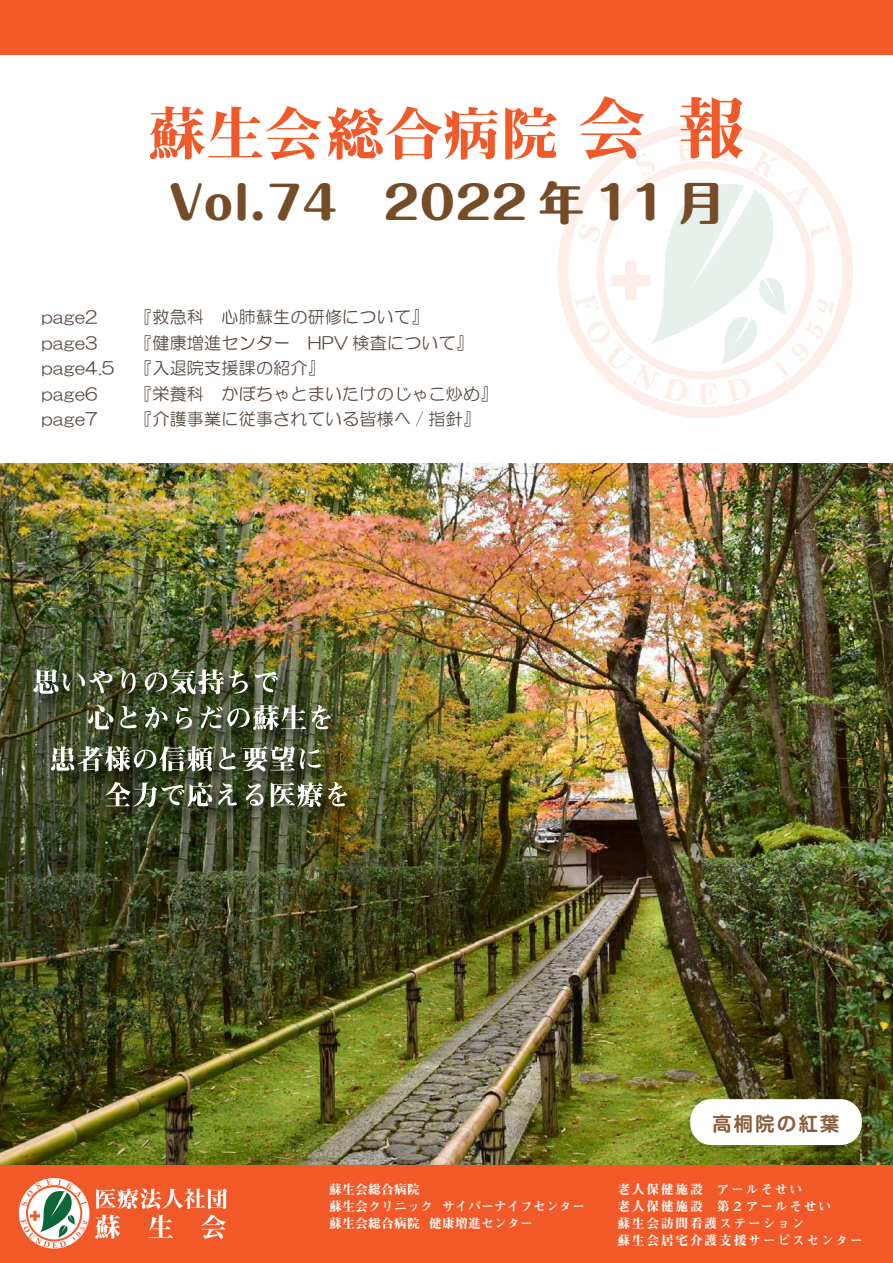
<style>
.page{position:relative;width:893px;height:1263px;background:#fff}
.page>*{position:absolute;margin:0;border:0;box-sizing:border-box;transform-origin:0 0}
.t1{font:800 45.15px "Maru Fo Pro";color:#744c27}
.t2{font:700 19.2px "Shin M Go Pro De";letter-spacing:.13em;color:#8a5d3b}
.t3{font:16.95px/25.5px "HG Maru Gothic MPRO";letter-spacing:.015em;color:#594a41}
.t4{font:12.75px/17.1px "Midashi Min Pro MA31";letter-spacing:.14em;color:#fff}
.t5{font:12.75px/17.1px "Midashi Min Pro MA31";letter-spacing:.02em;color:#fff}
</style>
<div class="page">
<img style="left:0;top:463px;width:893px;height:702px">
<svg style="left:558px;top:122px;width:295px;height:296px;fill:#fdeeea"></svg>
<div style="left:0;top:0;width:893px;height:55px;background:#f15929"></div>
<div style="left:0;top:1165px;width:893px;height:98px;background:#f15929"></div>
<svg style="left:16px;top:1175px;width:76px;height:76px"></svg>
<svg style="left:20px;top:1179px;width:67px;height:69px"></svg>
<svg style="left:95px;top:1188px;width:132px;height:51px"></svg>
<svg style="left:150px;top:106px;width:171px;height:54px"></svg>
<svg style="left:327px;top:106px;width:171px;height:54px"></svg>
<svg style="left:505px;top:107px;width:51px;height:53px"></svg>
<svg style="left:574px;top:96px;width:261px;height:308px"></svg>
<img style="left:29px;top:665px;width:340px;height:163px">
<svg style="left:33px;top:669px;width:79px;height:25px"></svg>
<svg style="left:121px;top:670px;width:15px;height:24px"></svg>
<svg style="left:145px;top:669px;width:103px;height:25px"></svg>
<svg style="left:255px;top:672px;width:23px;height:20px"></svg>
<svg style="left:88px;top:705px;width:26px;height:24px"></svg>
<svg style="left:120px;top:706px;width:17px;height:22px"></svg>
<svg style="left:145px;top:707px;width:22px;height:21px"></svg>
<svg style="left:176px;top:706px;width:16px;height:23px"></svg>
<svg style="left:200px;top:705px;width:131px;height:25px"></svg>
<svg style="left:51px;top:746px;width:162px;height:25px"></svg>
<svg style="left:219px;top:747px;width:17px;height:23px"></svg>
<svg style="left:242px;top:746px;width:79px;height:25px"></svg>
<svg style="left:104px;top:782px;width:133px;height:25px"></svg>
<svg style="left:246px;top:784px;width:18px;height:22px"></svg>
<svg style="left:271px;top:782px;width:76px;height:25px"></svg>
<div style="left:690px;top:1099px;width:172px;height:46px;background:#fff;border-radius:21px"></div>
<h1 class="t1" style="left:169px;top:167px;width:556px">Vol.74 2022 年 11 月</h1>
<p class="t3" style="left:42px;top:304px;width:74px">page2 page3 page4.5 page6 page7</p>
<p class="t3" style="left:135px;top:304px;width:364px">『救急科　心肺蘇生の研修について』<br>『健康増進センター　HPV 検査について』<br>『入退院支援課の紹介』<br>『栄養科　かぼちゃとまいたけのじゃこ炒め』『介護事業に従事されている皆様へ / 指針』</p>
<p class="t2" style="left:712px;top:1108px;width:129px">高桐院の紅葉</p>
<p class="t5" style="left:329px;top:1180px;width:257px">蘇生会総合病院<br>蘇生会クリニック サイバーナイフセンター蘇生会総合病院 健康増進センター</p>
<p class="t4" style="left:617px;top:1180px;width:247px">老人保健施設 アールそせい<br>老人保健施設 第２アールそせい<br>蘇生会訪問看護ステーション<br>蘇生会居宅介護支援サービスセンター</p>
</div>
